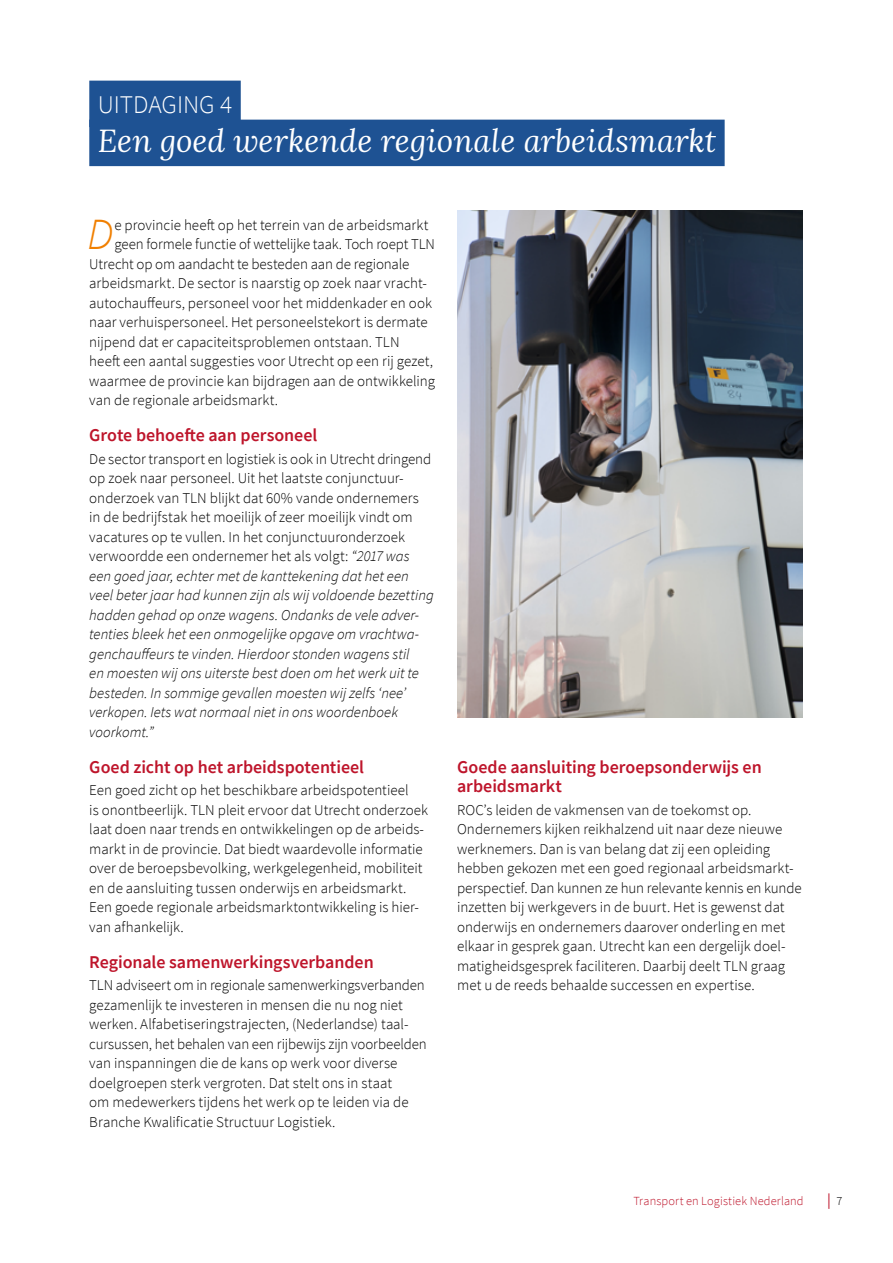
<style>
.page{position:relative;width:893px;height:1263px;background:#fff}
.page>*{position:absolute;margin:0;border:0;box-sizing:border-box;transform-origin:0 0}
.t1{font:italic 300 44.55px "Source Sans Pro";color:#f07f00}
.t2{font:italic 31.5px "Lora";color:#fff}
.t3{font:300 25.5px "Source Sans Pro";letter-spacing:-.005em;color:#fff}
.t4{font:600 18px/19.5px "Source Sans Pro";letter-spacing:-.005em;color:#be152b}
.t5{font:600 15.45px "Source Sans Pro";color:#be152b;scale:.8 1}
.t6{font:300 15px/19.5px "Source Sans Pro";color:#000}
.t7{font:italic 300 15px/19.5px "Source Sans Pro";color:#000}
.t8{font:300 12.3px "Source Sans Pro";letter-spacing:.01em;color:#be152b}
.s1{font-style:normal}
.s2{font-weight:300;font-size:12.3px;color:#000}
</style>
<div class="page">
<div style="left:89px;top:81px;width:152px;height:46px;background:#1e5293"></div>
<div style="left:89px;top:120px;width:636px;height:46px;background:#1e5293"></div>
<img style="left:457px;top:210px;width:346px;height:507px">
<h3 class="t3" style="left:98px;top:88px;width:136px">UITDAGING 4</h3>
<h2 class="t2" style="left:98px;top:119px;width:620px">Een goed werkende regionale arbeidsmarkt</h2>
<h1 class="t1" style="left:88px;top:207px;width:27px">D</h1>
<p class="t6" style="left:114px;top:215px;width:316px">e provincie heeft op het terrein van de arbeidsmarkt</p>
<p class="t6" style="left:114px;top:234px;width:322px">geen formele functie of wettelijke taak. Toch roept TLN</p>
<p class="t6" style="left:89px;top:254px;width:322px">Utrecht op om aandacht te besteden aan de regionale</p>
<p class="t6" style="left:89px;top:273px;width:339px">arbeidsmarkt. De sector is naarstig op zoek naar vracht-</p>
<p class="t6" style="left:89px;top:293px;width:344px">autochauffeurs, personeel voor het middenkader en ook</p>
<p class="t6" style="left:89px;top:312px;width:340px">naar verhuispersoneel. Het personeelstekort is dermate</p>
<p class="t6" style="left:89px;top:332px;width:312px">nijpend dat er capaciteitsproblemen ontstaan. TLN</p>
<p class="t6" style="left:89px;top:351px;width:345px">heeft een aantal suggesties voor Utrecht op een rij gezet,</p>
<p class="t6" style="left:89px;top:371px;width:347px">waarmee de provincie kan bijdragen aan de ontwikkeling</p>
<p class="t6" style="left:89px;top:390px;width:190px">van de regionale arbeidsmarkt.</p>
<p class="t4" style="left:89px;top:425px;width:230px">Grote behoefte aan personeel</p>
<p class="t7" style="left:89px;top:449px;width:346px"><span class="s1">De sector transport en logistiek is ook in Utrecht dringend op zoek naar personeel. Uit het laatste conjunctuur&shy;onderzoek van TLN blijkt dat 60% vande ondernemers in de bedrijfstak het moeilijk of zeer moeilijk vindt om vacatures op te vullen. In het conjunctuuronderzoek verwoordde een ondernemer het als volgt:</span> “2017 was een goed jaar, echter met de kanttekening dat het een veel beter jaar had kunnen zijn als wij voldoende bezetting hadden gehad op onze wagens. Ondanks de vele adver&shy;tenties bleek het een onmogelijke opgave om vrachtwa&shy;genchauffeurs te vinden. Hierdoor stonden wagens stil<br>en moesten wij ons uiterste best doen om het werk uit te besteden. In sommige gevallen moesten wij zelfs ‘nee’ verkopen. Iets wat normaal niet in ons woordenboek voorkomt.”</p>
<p class="t4" style="left:89px;top:757px;width:276px">Goed zicht op het arbeidspotentieel</p>
<p class="t6" style="left:89px;top:780px;width:340px">Een goed zicht op het beschikbare arbeidspotentieel<br>is onontbeerlijk. TLN pleit ervoor dat Utrecht onderzoek laat doen naar trends en ontwikkelingen op de arbeids&shy;markt in de provincie. Dat biedt waardevolle informatie over de beroepsbevolking, werkgelegenheid, mobiliteit en de aansluiting tussen onderwijs en arbeidsmarkt.<br>Een goede regionale arbeidsmarktontwikkeling is hier&shy;van afhankelijk.</p>
<p class="t4" style="left:89px;top:952px;width:286px">Regionale samenwerkingsverbanden</p>
<p class="t6" style="left:89px;top:975px;width:339px">TLN adviseert om in regionale samenwerkingsverbanden gezamenlijk te investeren in mensen die nu nog niet werken. Alfabetiseringstrajecten, (Nederlandse) taal&shy;cursussen, het behalen van een rijbewijs zijn voorbeelden van inspanningen die de kans op werk voor diverse doelgroepen sterk vergroten. Dat stelt ons in staat<br>om medewerkers tijdens het werk op te leiden via de Branche Kwalificatie Structuur Logistiek.</p>
<p class="t4" style="left:457px;top:757px;width:306px">Goede aansluiting beroepsonderwijs en arbeidsmarkt</p>
<p class="t6" style="left:457px;top:800px;width:346px">ROC’s leiden de vakmensen van de toekomst op.<br>Ondernemers kijken reikhalzend uit naar deze nieuwe werknemers. Dan is van belang dat zij een opleiding hebben gekozen met een goed regionaal arbeidsmarkt&shy;perspectief. Dan kunnen ze hun relevante kennis en kunde inzetten bij werkgevers in de buurt. Het is gewenst dat onderwijs en ondernemers daarover onderling en met elkaar in gesprek gaan. Utrecht kan een dergelijk doel&shy;matigheidsgesprek faciliteren. Daarbij deelt TLN graag met u de reeds behaalde successen en expertise.</p>
<p class="t8" style="left:634px;top:1193px;width:172px">Transport en Logistiek Nederland</p>
<p class="t5" style="left:827px;top:1189px;width:20px">| <span class="s2">7</span></p>
</div>
